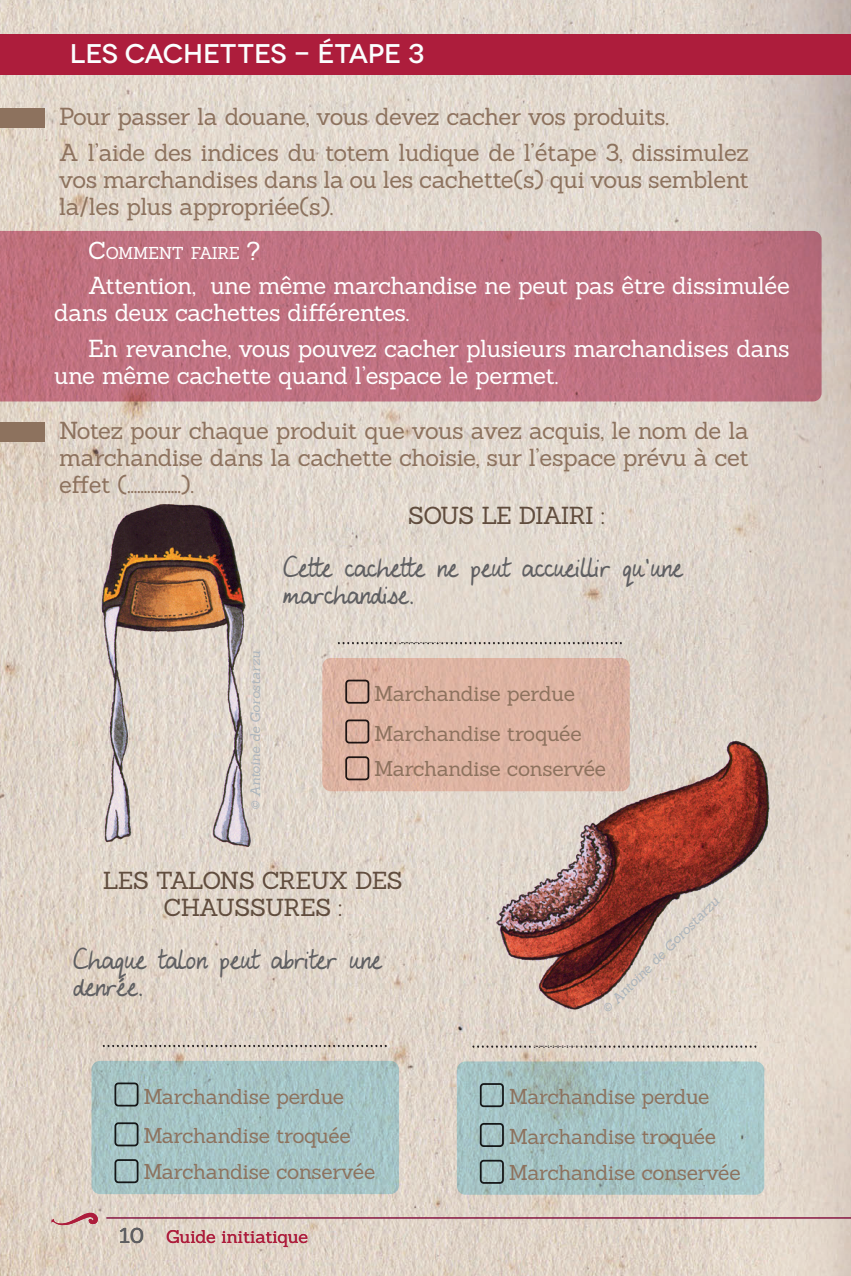
<style>
.page{position:relative;width:851px;height:1276px;background:#fff}
.page>*{position:absolute;margin:0;border:0;box-sizing:border-box;transform-origin:0 0}
.t1{font:500 27px "Novecentowide";letter-spacing:-.01em;color:#fbfdfe}
.t2{font:24.6px/27px "My Lucky Penny";color:#5f5f62}
.t3{font:24px/27px "Sanchez";letter-spacing:-.015em;color:#8d725e}
.t4{font:24px/27px "Sanchez";letter-spacing:-.015em;color:#fff}
.t5{font:24px/27px "Sanchez";letter-spacing:-.03em;color:#614d3e;text-align:center}
.t6{font:21px/39.9px "Sanchez";letter-spacing:-.015em;color:#8d725e}
.t7{font:18px "Sanchez";letter-spacing:-.01em;color:#ad1d3c}
.t8{font:16.8px "Sanchez";letter-spacing:-.025em;color:#fff}
.t9{font:italic 13.5px "Sanchez";letter-spacing:-.01em;color:#acb5bd}
.s1{font-size:24px}
.s2{font-size:21px;color:#5f5f62}
</style>
<div class="page">
<img style="left:0;top:0;width:850px;height:1276px">
<img style="left:71px;top:504px;width:214px;height:347px">
<div style="left:0;top:34px;width:850px;height:40px;background:#ad1d3c"></div>
<div style="left:0;top:108px;width:44px;height:20px;background:#8d725e"></div>
<div style="left:0;top:422px;width:44px;height:19px;background:#8d725e"></div>
<svg style="left:0;top:231px;width:821px;height:170px;background:#bf7180"></svg>
<img style="left:480px;top:720px;width:313px;height:307px">
<svg style="left:91px;top:1061px;width:308px;height:133px;background:#a4c3c4"></svg>
<svg style="left:457px;top:1061px;width:307px;height:133px;background:#a5c3c4"></svg>
<div style="left:322px;top:658px;width:307px;height:133px;background:#ddb3a2;border-radius:9px"></div>
<hr style="left:106px;top:1217px;width:744px;height:1px;background:#861643">
<svg style="left:51px;top:1211px;width:48px;height:15px"></svg>
<div style="left:114px;top:1082px;width:24px;height:24px;border:2px solid #231f20;border-radius:3px"></div>
<div style="left:114px;top:1122px;width:24px;height:24px;border:2px solid #231f20;border-radius:3px"></div>
<div style="left:114px;top:1159px;width:24px;height:24px;border:2px solid #231f20;border-radius:3px"></div>
<svg style="left:103px;top:1045px;width:283px;height:2px"></svg>
<div style="left:480px;top:1083px;width:24px;height:24px;border:2px solid #231f20;border-radius:3px"></div>
<div style="left:480px;top:1123px;width:24px;height:24px;border:2px solid #231f20;border-radius:3px"></div>
<div style="left:480px;top:1159px;width:24px;height:24px;border:2px solid #231f20;border-radius:3px"></div>
<svg style="left:472px;top:1045px;width:284px;height:2px"></svg>
<div style="left:345px;top:679px;width:24px;height:24px;border:2px solid #231f20;border-radius:3px"></div>
<div style="left:345px;top:719px;width:24px;height:24px;border:2px solid #231f20;border-radius:3px"></div>
<div style="left:345px;top:756px;width:24px;height:24px;border:2px solid #231f20;border-radius:3px"></div>
<svg style="left:338px;top:642px;width:283px;height:2px"></svg>
<p class="t1" style="left:70px;top:38px;width:356px">LES CACHETTES - ÉTAPE 3</p>
<p class="t3" style="left:59px;top:99px;width:691px;line-height:35.4px">Pour passer la douane, vous devez cacher vos produits.<br>A l’aide des indices du totem ludique de l’étape 3, dissimulez</p>
<p class="t3" style="left:59px;top:165px;width:691px">vos marchandises dans la ou les cachette(s) qui vous semblent la/les plus appropriée(s).</p>
<p class="t8" style="left:88px;top:242px;width:174px"><span class="s1">C</span>OMMENT FAIRE <span class="s1">?</span></p>
<p class="t4" style="left:54px;top:272px;width:737px;text-indent:34px">Attention, une même marchandise ne peut pas être dissimulée dans deux cachettes différentes.</p>
<p class="t4" style="left:54px;top:334px;width:737px;text-indent:34px">En revanche, vous pouvez cacher plusieurs marchandises dans une même cachette quand l’espace le permet.</p>
<p class="t3" style="left:59px;top:417px;width:691px;text-align:justify">Notez pour chaque produit que vous avez acquis, le nom de la marchandise dans la cachette choisie, sur l’espace prévu à cet effet (................).</p>
<p class="t9" style="left:246px;top:810px;width:160px;rotate:-90deg">© Antoine de Gorostarzu</p>
<p class="t5" style="left:408px;top:502px;width:198px">SOUS LE DIAIRI :</p>
<p class="t2" style="left:283px;top:554px;width:401px">Cette cachette ne peut accueillir qu’une marchandise.</p>
<p class="t6" style="left:374px;top:673px;width:209px">Marchandise perdue<br>Marchandise troquée</p>
<p class="t6" style="left:374px;top:748px;width:233px">Marchandise conservée</p>
<p class="t5" style="left:103px;top:867px;width:301px">LES TALONS CREUX DES<br>CHAUSSURES :</p>
<p class="t2" style="left:73px;top:946px;width:310px">Chaque talon peut abriter une denrée.</p>
<p class="t6" style="left:143px;top:1076px;width:209px">Marchandise perdue<br>Marchandise troquée</p>
<p class="t6" style="left:143px;top:1151px;width:233px">Marchandise conservée</p>
<p class="t7" style="left:119px;top:1224px;width:190px"><span class="s2">10</span> Guide initiatique</p>
<p class="t9" style="left:598px;top:1004px;width:160px;rotate:-45deg">© Antoine de Gorostarzu</p>
<p class="t6" style="left:508px;top:1076px;width:209px">Marchandise perdue<br>Marchandise troquée</p>
<p class="t6" style="left:508px;top:1152px;width:233px">Marchandise conservée</p>
</div>
